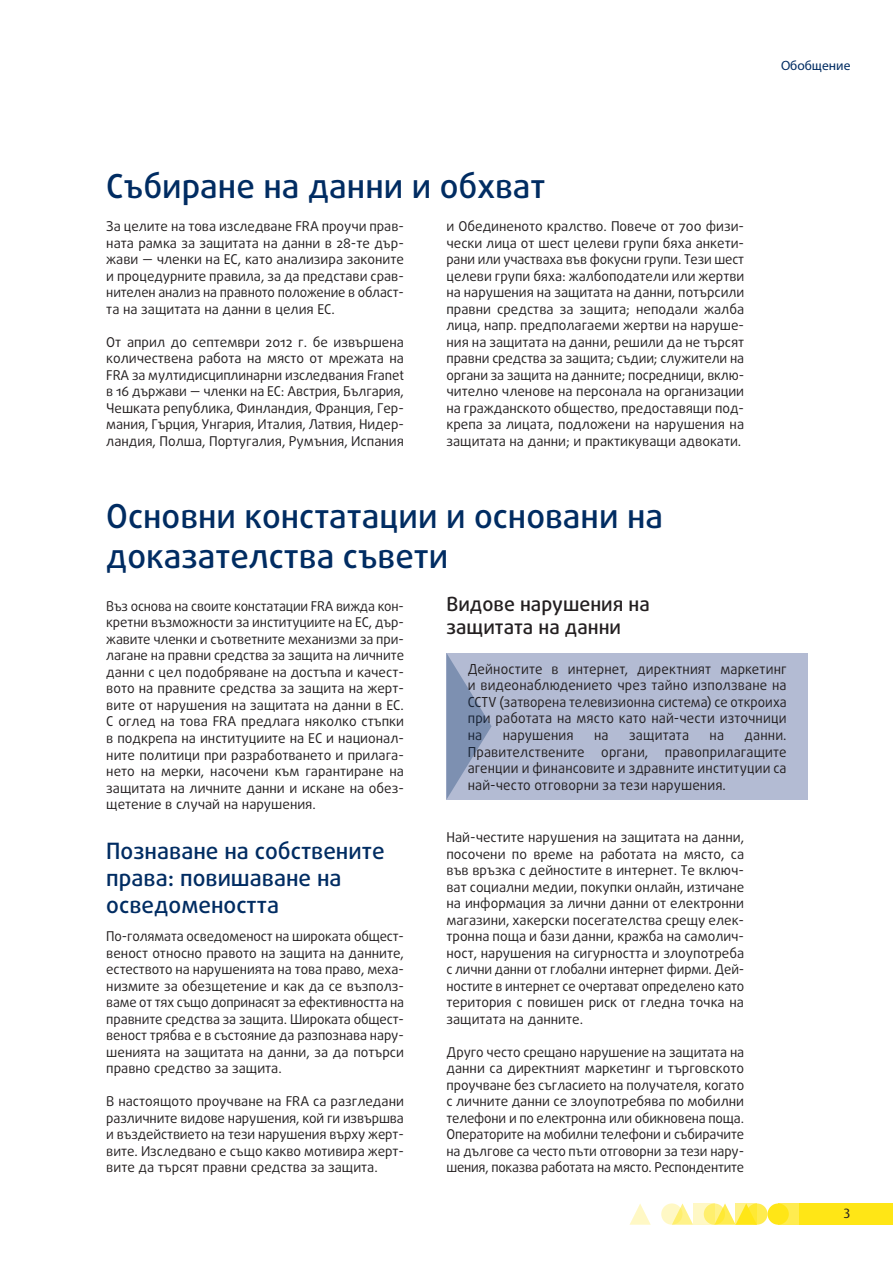
<style>
.page{position:relative;width:893px;height:1263px;background:#fff}
.page>*{position:absolute;margin:0;border:0;box-sizing:border-box;transform-origin:0 0}
.title_1{font:500 33px/39.6px "Daxline Pro";color:#002c62}
.title_2{font:500 22.5px/27px "Daxline Pro";color:#002c62}
.title_3{font:500 19.5px/23.4px "Daxline Pro";color:#231f20}
.box_key_findings{font:13.8px/16.5px "Daxline Pro";letter-spacing:.01em;color:#231f20;text-align:justify}
.body_text{font:13.5px/16.5px "Daxline Pro";color:#231f20;text-align:justify}
.special_master_headi{font:13.5px "Myriad Pro";color:#002c62}
.t1{font:13.5px "Dax";color:#231f20}
</style>
<div class="page">
<div style="left:746px;top:1203px;width:21px;height:22px;background:#ffec50;border-radius:50%"></div>
<div style="left:778px;top:1203px;width:21px;height:22px;background:#ffec50"></div>
<div style="left:799px;top:1203px;width:94px;height:22px;background:#ffe616"></div>
<svg style="left:675px;top:1203px;width:18px;height:22px"></svg>
<svg style="left:629px;top:1204px;width:22px;height:21px"></svg>
<div style="left:767px;top:1203px;width:22px;height:22px;background:#ffe616;border-radius:50%"></div>
<svg style="left:718px;top:1203px;width:18px;height:22px"></svg>
<svg style="left:704px;top:1203px;width:21px;height:22px"></svg>
<svg style="left:661px;top:1203px;width:21px;height:22px"></svg>
<svg style="left:736px;top:1203px;width:21px;height:22px"></svg>
<svg style="left:693px;top:1203px;width:21px;height:22px"></svg>
<div style="left:446px;top:653px;width:362px;height:146px;background:#b3bbd3"></div>
<svg style="left:446px;top:653px;width:46px;height:146px"></svg>
<p class="special_master_headi" style="left:781px;top:58px;width:71px">Обобщение</p>
<p class="title_1" style="left:106px;top:167px;width:441px">Събиране на данни и обхват</p>
<p class="body_text" style="left:106px;top:218px;width:299px;text-align:left">За целите на това изследване FRA проучи прав‑ ната рамка за защитата на данни в 28-те дър‑ жави — членки на ЕС, като анализира законите и процедурните правила, за да представи срав‑ нителен анализ на правното положение в област&shy;та на защитата на данни в целия ЕС.</p>
<p class="body_text" style="left:106px;top:334px;width:299px">От април до септември 2012 г. бе извършена количествена работа на място от мрежата на FRA за мултидисциплинарни изследвания Franet в 16 държави — членки на ЕС: Австрия, България, Чешката република, Финландия, Франция, Гер‑ мания, Гърция, Унгария, Италия, Латвия, Нидер‑ ландия, Полша, Португалия, Румъния, Испания</p>
<p class="body_text" style="left:446px;top:218px;width:299px">и Обединеното кралство. Повече от 700 физи‑ чески лица от шест целеви групи бяха анкети‑ рани или участваха във фокусни групи. Тези шест целеви групи бяха: жалбоподатели или жертви на нарушения на защитата на данни, потърсили правни средства за защита; неподали жалба лица, напр. предполагаеми жертви на наруше‑ ния на защитата на данни, решили да не търсят правни средства за защита; съдии; служители на органи за защита на данните; посредници, вклю‑ чително членове на персонала на организации на гражданското общество, предоставящи под‑ крепа за лицата, подложени на нарушения на защитата на данни; и практикуващи адвокати.</p>
<p class="title_1" style="left:106px;top:497px;width:558px">Основни констатации и основани на доказателства съвети</p>
<p class="body_text" style="left:106px;top:598px;width:299px">Въз основа на своите констатации FRA вижда кон‑ кретни възможности за институциите на ЕС, дър‑ жавите членки и съответните механизми за при‑ лагане на правни средства за защита на личните данни с цел подобряване на достъпа и качест‑ вото на правните средства за защита на жерт‑ вите от нарушения на защитата на данни в ЕС.<br>С оглед на това FRA предлага няколко стъпки в подкрепа на институциите на ЕС и национал‑ ните политици при разработването и прилага‑ нето на мерки, насочени към гарантиране на защитата на личните данни и искане на обез‑ щетение в случай на нарушения.</p>
<p class="title_2" style="left:106px;top:837px;width:280px">Познаване на собствените права: повишаване на осведомеността</p>
<p class="body_text" style="left:106px;top:928px;width:299px">По‑голямата осведоменост на широката общест‑ веност относно правото на защита на данните, естеството на нарушенията на това право, меха‑ низмите за обезщетение и как да се възполз‑ ваме от тях също допринасят за ефективността на правните средства за защита. Широката общест‑ веност трябва е в състояние да разпознава нару‑ шенията на защитата на данни, за да потърси правно средство за защита.</p>
<p class="body_text" style="left:106px;top:1093px;width:299px">В настоящото проучване на FRA са разгледани различните видове нарушения, кой ги извършва и въздействието на тези нарушения върху жерт‑ вите. Изследвано е също какво мотивира жерт‑ вите да търсят правни средства за защита.</p>
<p class="title_3" style="left:446px;top:592px;width:205px">Видове нарушения на защитата на данни</p>
<p class="box_key_findings" style="left:468px;top:660px;width:320px">Дейностите в интернет, директният маркетинг и видеонаблюдението чрез тайно използване на ССТV (затворена телевизионна система) се откроиха при работата на място като най‑чести източници на</p>
<p class="box_key_findings" style="left:468px;top:727px;width:320px;text-indent:277px">данни.<br>Правителствените органи, правоприлагащите агенции и финансовите и здравните институции са най‑често отговорни за тези нарушения.</p>
<p class="body_text" style="left:446px;top:829px;width:299px">Най‑честите нарушения на защитата на данни, посочени по време на работата на място, са във връзка с дейностите в интернет. Те включ‑ ват социални медии, покупки онлайн, изтичане на информация за лични данни от електронни магазини, хакерски посегателства срещу елек‑ тронна поща и бази данни, кражба на самолич‑ ност, нарушения на сигурността и злоупотреба с лични данни от глобални интернет фирми. Дей‑ ностите в интернет се очертават определено като територия с повишен риск от гледна точка на защитата на данните.</p>
<p class="body_text" style="left:446px;top:1043px;width:299px">Друго често срещано нарушение на защитата на данни са директният маркетинг и търговското проучване без съгласието на получателя, когато с личните данни се злоупотребява по мобилни телефони и по електронна или обикновена поща.<br>Операторите на мобилни телефони и събирачите на дългове са често пъти отговорни за тези нару‑ шения, показва работата на място. Респондентите</p>
<p class="box_key_findings" style="left:503px;top:727px;width:72px">нарушения</p>
<p class="box_key_findings" style="left:594px;top:727px;width:16px">на</p>
<p class="box_key_findings" style="left:629px;top:727px;width:62px">защитата</p>
<p class="box_key_findings" style="left:710px;top:727px;width:16px">на</p>
<p class="t1" style="left:843px;top:1206px;width:9px">3</p>
</div>
